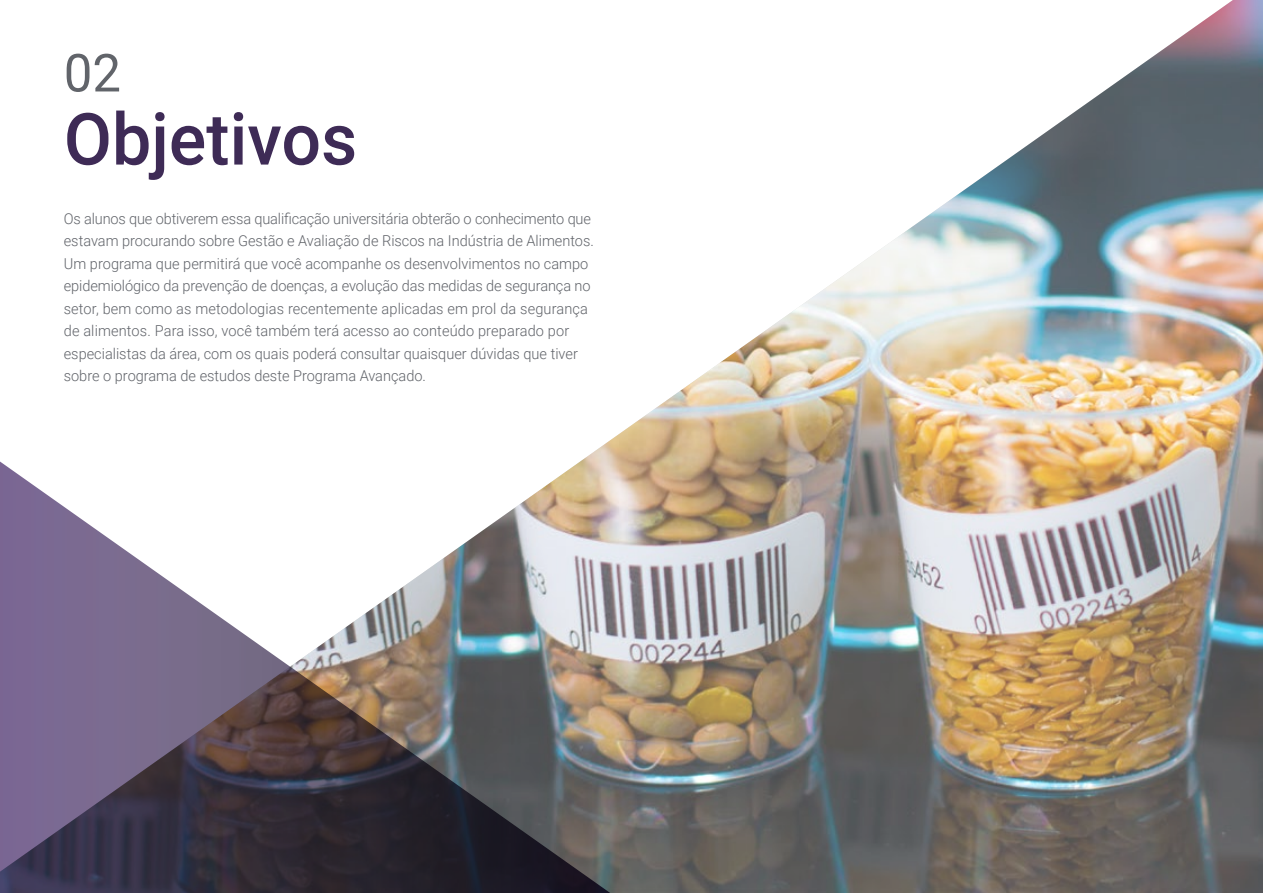
<style>
.page{position:relative;width:1263px;height:893px;background:#fff}
.page>*{position:absolute;margin:0;border:0;box-sizing:border-box;transform-origin:0 0}
.t1{font:500 72px "Roboto";color:#3e2b56}
.t2{font:52.5px "Roboto";color:#61646a}
.t3{font:300 15px/22.5px "Roboto";color:#61646a}
</style>
<div class="page">
<img style="left:602px;top:0;width:661px;height:893px">
<svg style="left:0;top:446px;width:640px;height:447px"></svg>
<h2 class="t2" style="left:64px;top:36px;width:59px">02</h2>
<h1 class="t1" style="left:64px;top:89px;width:295px">Objetivos</h1>
<p class="t3" style="left:64px;top:207px;width:532px">Os alunos que obtiverem essa qualificação universitária obterão o conhecimento que estavam procurando sobre Gestão e Avaliação de Riscos na Indústria de Alimentos.<br>Um programa que permitirá que você acompanhe os desenvolvimentos no campo epidemiológico da prevenção de doenças, a evolução das medidas de segurança no setor, bem como as metodologias recentemente aplicadas em prol da segurança de alimentos. Para isso, você também terá acesso ao conteúdo preparado por especialistas da área, com os quais poderá consultar quaisquer dúvidas que tiver sobre o programa de estudos deste Programa Avançado.</p>
</div>
